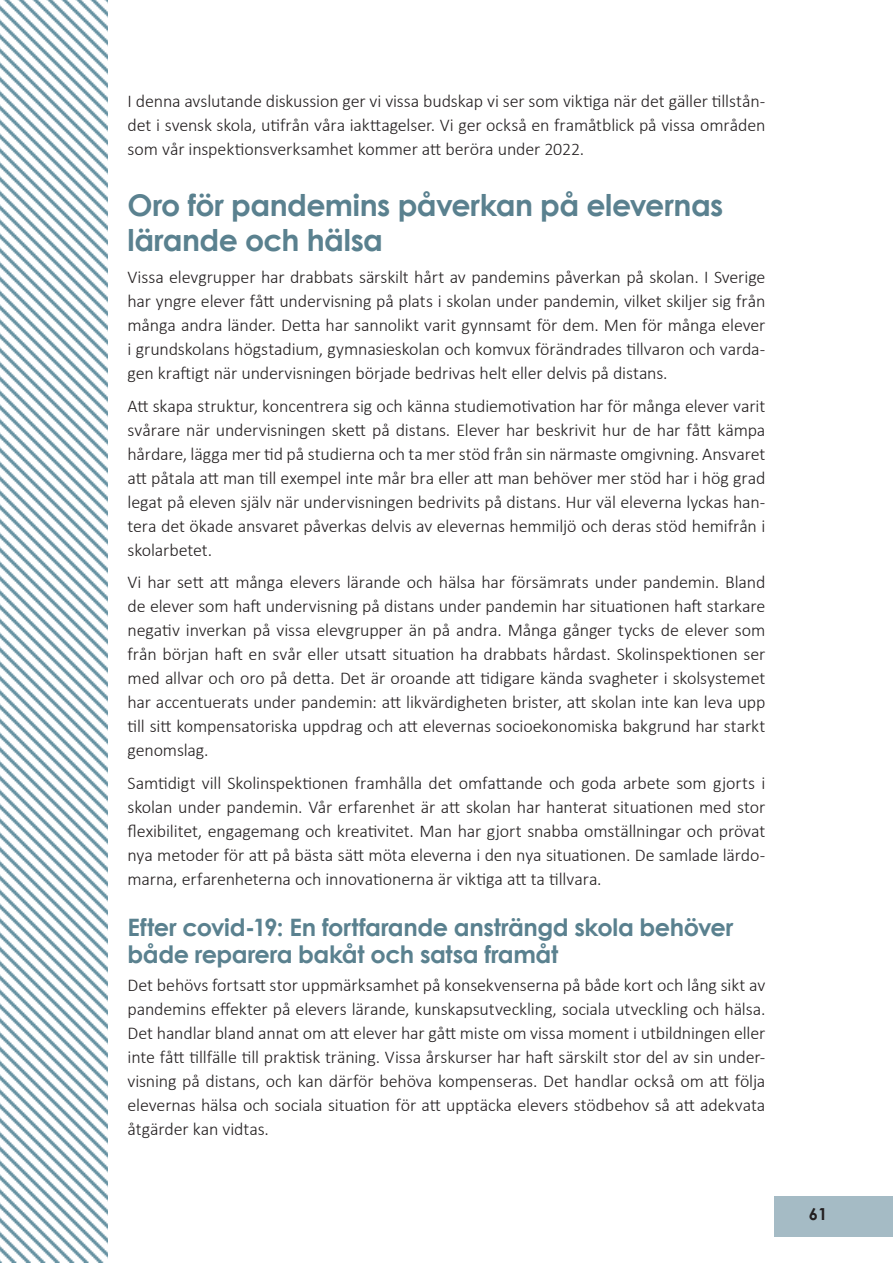
<style>
.page{position:relative;width:893px;height:1263px;background:#fff}
.page>*{position:absolute;margin:0;border:0;box-sizing:border-box;transform-origin:0 0}
.t1{font:700 30px/34.5px "Century Gothic";letter-spacing:-.02em;color:#5a818f}
.t2{font:700 24px/27px "Century Gothic";letter-spacing:-.015em;color:#5a818f}
.t3{font:300 18px/24px "Calibri";letter-spacing:-.01em;color:#231f20;text-align:justify}
.t4{font:700 16.5px "Century Gothic";color:#231f20}
</style>
<div class="page">
<div style="left:774px;top:1196px;width:119px;height:41px;background:#a5bbc5"></div>
<img style="left:0;top:0;width:107px;height:1263px">
<p class="t3" style="left:128px;top:89px;width:639px">I denna avslutande diskussion ger vi vissa budskap vi ser som viktiga när det gäller tillstån&shy;det i svensk skola, utifrån våra iakttagelser. Vi ger också en framåtblick på vissa områden som vår inspektionsverksamhet kommer att beröra under 2022.</p>
<h2 class="t1" style="left:128px;top:187px;width:597px">Oro för pandemins påverkan på elevernas lärande och hälsa</h2>
<p class="t3" style="left:128px;top:265px;width:639px">Vissa elevgrupper har drabbats särskilt hårt av pandemins påverkan på skolan. I Sverige har yngre elever fått undervisning på plats i skolan under pandemin, vilket skiljer sig från många andra länder. Detta har sannolikt varit gynnsamt för dem. Men för många elever i grundskolans högstadium, gymnasieskolan och komvux förändrades tillvaron och varda&shy;gen kraftigt när undervisningen började bedrivas helt eller delvis på distans.</p>
<p class="t3" style="left:128px;top:393px;width:639px">Att skapa struktur, koncentrera sig och känna studiemotivation har för många elever varit svårare när undervisningen skett på distans. Elever har beskrivit hur de har fått kämpa hårdare, lägga mer tid på studierna och ta mer stöd från sin närmaste omgivning. Ansvaret att påtala att man till exempel inte mår bra eller att man behöver mer stöd har i hög grad legat på eleven själv när undervisningen bedrivits på distans. Hur väl eleverna lyckas han&shy;tera det ökade ansvaret påverkas delvis av elevernas hemmiljö och deras stöd hemifrån i skolarbetet.</p>
<p class="t3" style="left:128px;top:570px;width:639px">Vi har sett att många elevers lärande och hälsa har försämrats under pandemin. Bland de elever som haft undervisning på distans under pandemin har situationen haft starkare negativ inverkan på vissa elevgrupper än på andra. Många gånger tycks de elever som från början haft en svår eller utsatt situation ha drabbats hårdast. Skolinspektionen ser med allvar och oro på detta. Det är oroande att tidigare kända svagheter i skolsystemet har accentuerats under pandemin: att likvärdigheten brister, att skolan inte kan leva upp till sitt kompensatoriska uppdrag och att elevernas socioekonomiska bakgrund har starkt genomslag.</p>
<p class="t3" style="left:128px;top:770px;width:639px">Samtidigt vill Skolinspektionen framhålla det omfattande och goda arbete som gjorts i skolan under pandemin. Vår erfarenhet är att skolan har hanterat situationen med stor flexibilitet, engagemang och kreativitet. Man har gjort snabba omställningar och prövat nya metoder för att på bästa sätt möta eleverna i den nya situationen. De samlade lärdo&shy;marna, erfarenheterna och innovationerna är viktiga att ta tillvara.</p>
<h2 class="t2" style="left:128px;top:913px;width:607px">Efter covid-19: En fortfarande ansträngd skola behöver både reparera bakåt och satsa framåt</h2>
<p class="t3" style="left:128px;top:973px;width:639px">Det behövs fortsatt stor uppmärksamhet på konsekvenserna på både kort och lång sikt av pandemins effekter på elevers lärande, kunskapsutveckling, sociala utveckling och hälsa.<br>Det handlar bland annat om att elever har gått miste om vissa moment i utbildningen eller inte fått tillfälle till praktisk träning. Vissa årskurser har haft särskilt stor del av sin under&shy;visning på distans, och kan därför behöva kompenseras. Det handlar också om att följa elevernas hälsa och sociala situation för att upptäcka elevers stödbehov så att adekvata åtgärder kan vidtas.</p>
<p class="t4" style="left:809px;top:1202px;width:20px">61</p>
</div>
